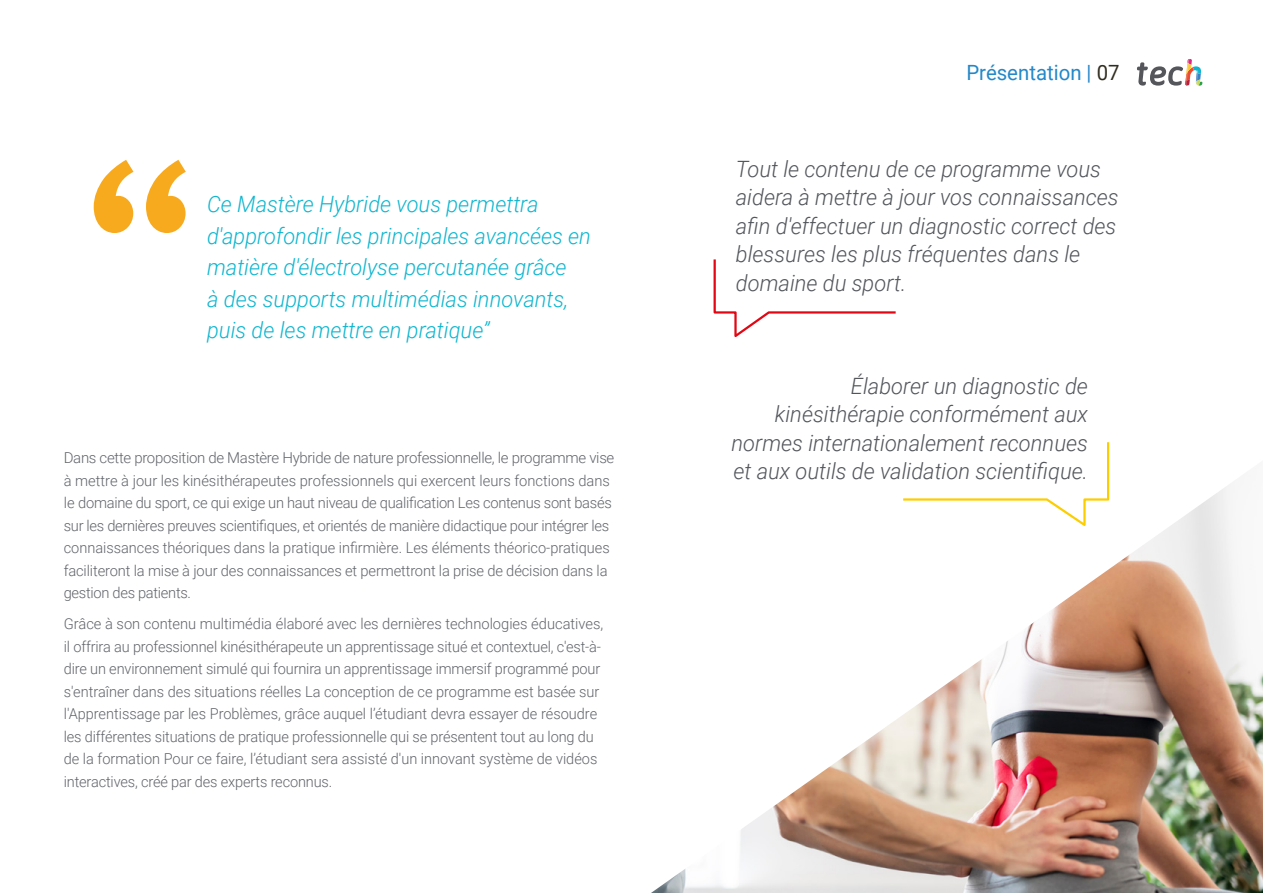
<style>
.page{position:relative;width:1263px;height:893px;background:#fff}
.page>*{position:absolute;margin:0;border:0;box-sizing:border-box;transform-origin:0 0}
.t1{font:italic 300 22.5px/28.5px "Roboto";color:#52555b;text-align:right}
.t2{font:italic 300 22.5px/31.5px "Roboto";color:#0fb6cf}
.t3{font:21px "Roboto";color:#2488c9}
.t4{font:300 15px/22.5px "Roboto";letter-spacing:-.01em;color:#61646a}
.s1{color:#312e20}
</style>
<div class="page">
<svg style="left:1137px;top:59px;width:65px;height:27px"></svg>
<svg style="left:94px;top:160px;width:92px;height:73px"></svg>
<img style="left:651px;top:484px;width:612px;height:409px">
<svg style="left:901px;top:442px;width:209px;height:87px"></svg>
<svg style="left:713px;top:259px;width:183px;height:78px"></svg>
<h1 class="t2" style="left:207px;top:188px;width:385px">Ce Mastère Hybride vous permettra d'approfondir les principales avancées en matière d'électrolyse percutanée grâce<br>à des supports multimédias innovants, puis de les mettre en pratique”</h1>
<p class="t4" style="left:64px;top:446px;width:552px">Dans cette proposition de Mastère Hybride de nature professionnelle, le programme vise à mettre à jour les kinésithérapeutes professionnels qui exercent leurs fonctions dans le domaine du sport, ce qui exige un haut niveau de qualification Les contenus sont basés sur les dernières preuves scientifiques, et orientés de manière didactique pour intégrer les connaissances théoriques dans la pratique infirmière. Les éléments théorico-pratiques faciliteront la mise à jour des connaissances et permettront la prise de décision dans la gestion des patients.</p>
<p class="t4" style="left:64px;top:612px;width:541px">Grâce à son contenu multimédia élaboré avec les dernières technologies éducatives, il offrira au professionnel kinésithérapeute un apprentissage situé et contextuel, c'est-à&shy;dire un environnement simulé qui fournira un apprentissage immersif programmé pour s'entraîner dans des situations réelles La conception de ce programme est basée sur l'Apprentissage par les Problèmes, grâce auquel l’étudiant devra essayer de résoudre les différentes situations de pratique professionnelle qui se présentent tout au long du de la formation Pour ce faire, l’étudiant sera assisté d'un innovant système de vidéos interactives, créé par des experts reconnus.</p>
<h2 class="t3" style="left:966px;top:57px;width:155px">Présentation | <span class="s1">07</span></h2>
<h1 class="t1" style="left:736px;top:154px;width:384px;text-align:left">Tout le contenu de ce programme vous aidera à mettre à jour vos connaissances afin d'effectuer un diagnostic correct des blessures les plus fréquentes dans le domaine du sport.</h1>
<h1 class="t1" style="left:731px;top:371px;width:358px">Élaborer un diagnostic de kinésithérapie conformément aux normes internationalement reconnues et aux outils de validation scientifique.</h1>
</div>
